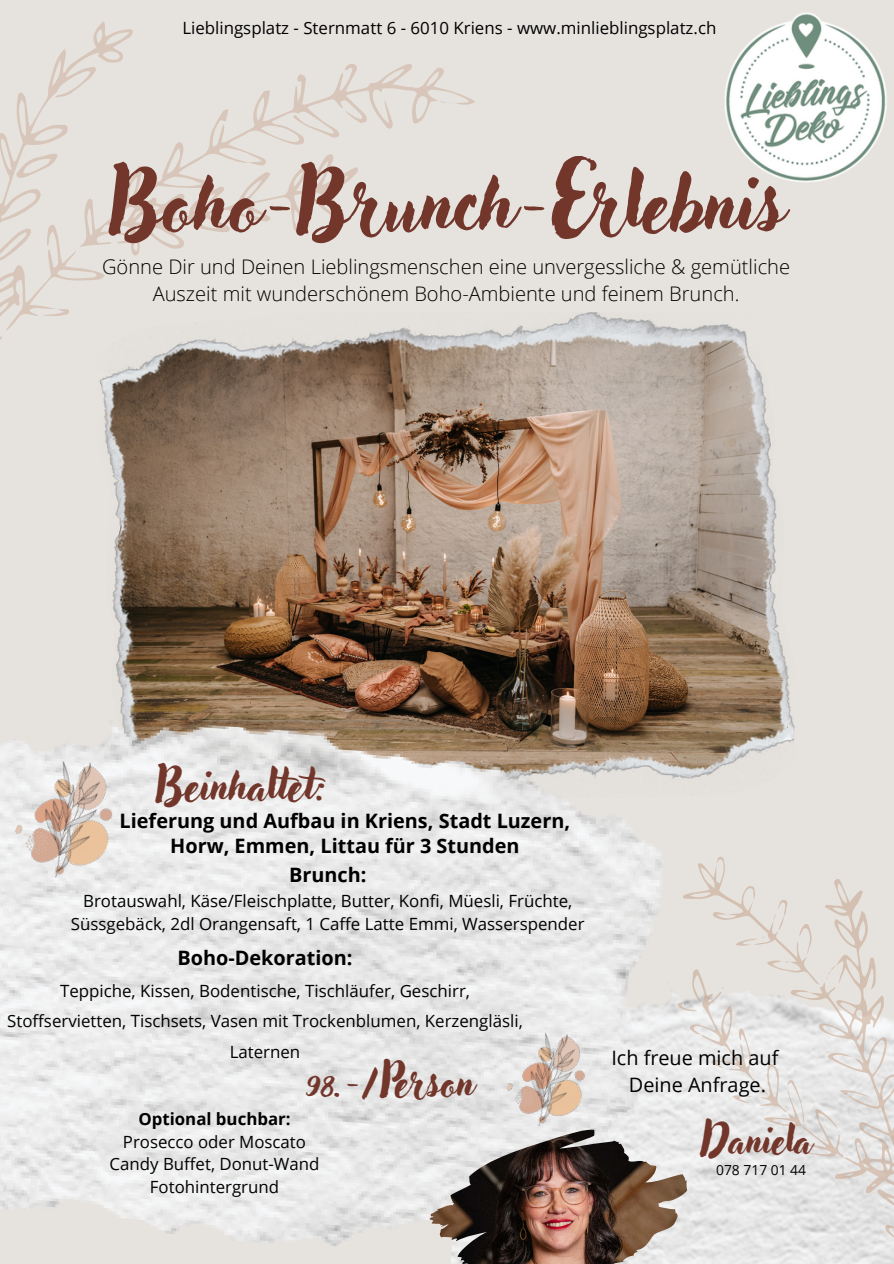
<style>
.page{position:relative;width:894px;height:1264px;background:#fff}
.page>*{position:absolute;margin:0;border:0;box-sizing:border-box;transform-origin:0 0}
.t1{font:78.75px "Adlery Pro";color:#72362b}
.t2{font:43.2px "Adlery Pro";color:#72362b}
.t3{font:40.35px "Adlery Pro";color:#72362b}
.t4{font:38.85px "Adlery Pro";color:#72362b}
.t5{font:300 20.1px/27px "Open Sans";color:#000;text-align:center}
.t6{font:700 19.8px/24.8px "Open Sans";color:#000;text-align:center}
.t7{font:19.8px "Open Sans";color:#000}
.t8{font:16.8px/30.5px "Open Sans";color:#000;text-align:center}
.t9{font:700 16.8px "Open Sans";color:#000}
.t10{font:13.8px "Open Sans";color:#000}
</style>
<div class="page">
<div style="left:0;top:0;width:893px;height:1263px;background:#e6e3df"></div>
<svg style="left:241px;top:64px;width:234px;height:169px"></svg>
<svg style="left:0;top:21px;width:241px;height:310px"></svg>
<svg style="left:14px;top:142px;width:45px;height:46px"></svg>
<svg style="left:42px;top:299px;width:28px;height:28px"></svg>
<svg style="left:439px;top:97px;width:15px;height:10px"></svg>
<img style="left:96px;top:313px;width:699px;height:466px">
<img style="left:671px;top:1004px;width:79px;height:259px">
<svg style="left:750px;top:957px;width:143px;height:306px"></svg>
<svg style="left:673px;top:857px;width:198px;height:301px"></svg>
<img style="left:0;top:703px;width:671px;height:543px">
<img style="left:724px;top:12px;width:163px;height:170px">
<img style="left:5px;top:746px;width:128px;height:144px">
<img style="left:498px;top:1020px;width:103px;height:109px">
<img style="left:429px;top:1129px;width:258px;height:134px">
<p class="t8" style="left:182px;top:12px;width:535px">Lieblingsplatz - Sternmatt 6 - 6010 Kriens - www.minlieblingsplatz.ch</p>
<p class="t1" style="left:110px;top:167px;width:676px">Boho-Brunch-Erlebnis</p>
<p class="t5" style="left:102px;top:252px;width:689px">Gönne Dir und Deinen Lieblingsmenschen eine unvergessliche &amp; gemütliche<br>Auszeit mit wunderschönem Boho-Ambiente und feinem Brunch.</p>
<p class="t2" style="left:156px;top:765px;width:171px">Beinhaltet:</p>
<p class="t6" style="left:120px;top:808px;width:452px">Lieferung und Aufbau in Kriens, Stadt Luzern,<br>Horw, Emmen, Littau für 3 Stunden</p>
<p class="t6" style="left:289px;top:861px;width:79px">Brunch:</p>
<p class="t8" style="left:71px;top:888px;width:515px;line-height:23.7px">Brotauswahl, Käse/Fleischplatte, Butter, Konfi, Müesli, Früchte,<br>Süssgebäck, 2dl Orangensaft, 1 Caffe Latte Emmi, Wasserspender</p>
<p class="t6" style="left:177px;top:945px;width:176px">Boho-Dekoration:</p>
<p class="t8" style="left:7px;top:975px;width:517px">Teppiche, Kissen, Bodentische, Tischläufer, Geschirr,<br>Stoffservietten, Tischsets, Vasen mit Trockenblumen, Kerzengläsli,<br>Laternen</p>
<p class="t3" style="left:305px;top:1063px;width:170px">98.-/Person</p>
<p class="t9" style="left:138px;top:1107px;width:154px">Optional buchbar:</p>
<p class="t8" style="left:123px;top:1125px;width:184px">Prosecco oder Moscato</p>
<p class="t8" style="left:110px;top:1148px;width:211px">Candy Buffet, Donut-Wand</p>
<p class="t8" style="left:150px;top:1170px;width:130px">Fotohintergrund</p>
<p class="t7" style="left:611px;top:1043px;width:168px">Ich freue mich auf</p>
<p class="t7" style="left:628px;top:1071px;width:138px">Deine Anfrage.</p>
<p class="t4" style="left:701px;top:1121px;width:112px">Daniela</p>
<p class="t10" style="left:716px;top:1160px;width:91px">078 717 01 44</p>
</div>
